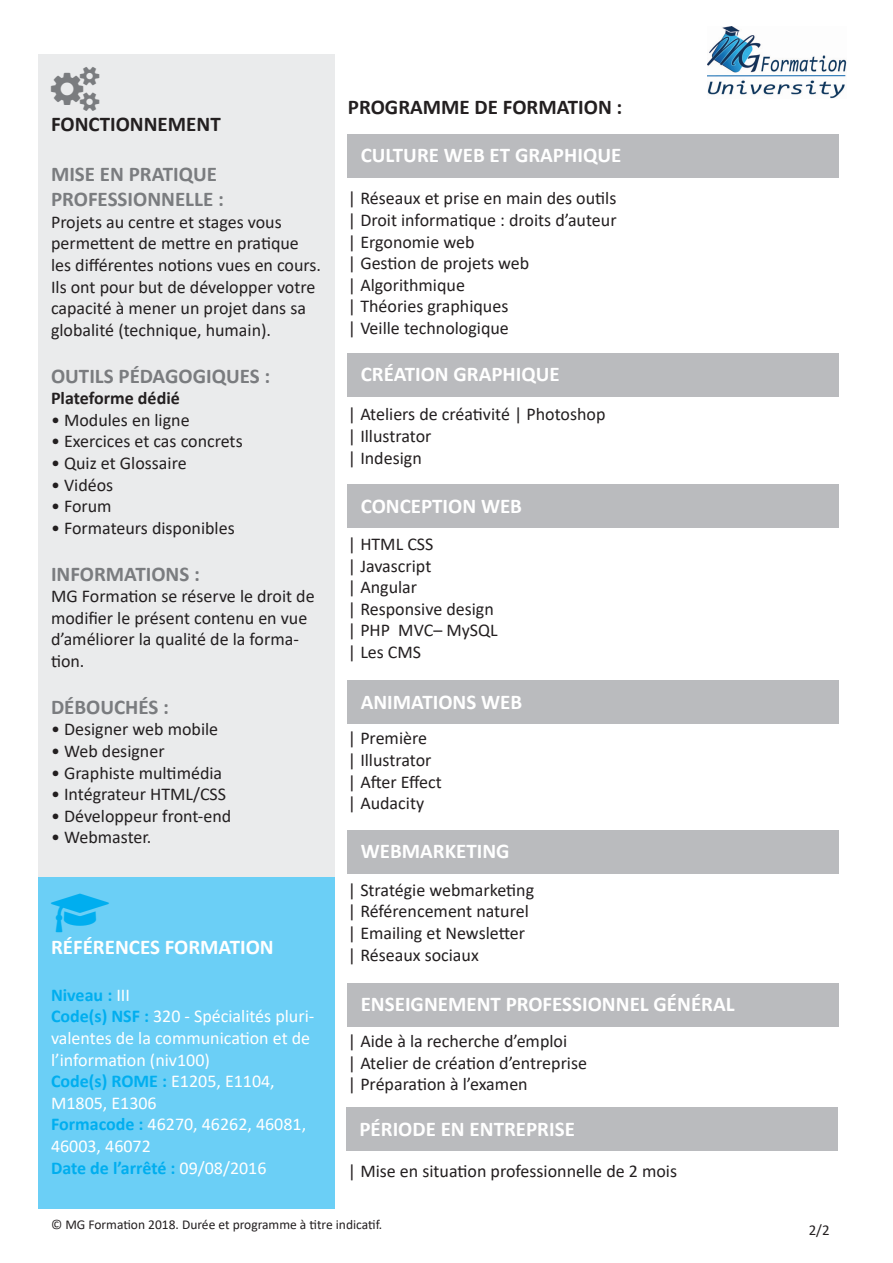
<style>
.page{position:relative;width:893px;height:1263px;background:#fff}
.page>*{position:absolute;margin:0;border:0;box-sizing:border-box;transform-origin:0 0}
.t1{font:700 21px "Calibri";color:#fff}
.t2{font:700 21px "Calibri";color:#7a7c7f}
.t3{font:700 21px "Calibri";color:#231f20}
.t4{font:18px/21.6px "Calibri";color:#231f20}
.t5{font:18px/21.6px "Calibri";color:#fff}
.t6{font:700 18px "Calibri";color:#231f20}
.t7{font:700 18px "Calibri";color:#00aeef}
.t8{font:15px "Calibri";color:#231f20}
.t9{font:13.5px "Calibri";color:#231f20}
.s1{font-weight:400;color:#fff}
.s2{font-weight:700;color:#00aeef}
</style>
<div class="page">
<div style="left:38px;top:54px;width:297px;height:823px;background:#eaebec"></div>
<div style="left:38px;top:877px;width:297px;height:332px;background:#6bcff6"></div>
<div style="left:348px;top:134px;width:491px;height:44px;background:#babbbe"></div>
<div style="left:348px;top:353px;width:491px;height:44px;background:#babbbe"></div>
<div style="left:348px;top:484px;width:491px;height:44px;background:#babbbe"></div>
<div style="left:348px;top:680px;width:491px;height:44px;background:#babbbe"></div>
<div style="left:348px;top:829px;width:491px;height:44px;background:#babbbe"></div>
<div style="left:347px;top:1107px;width:491px;height:44px;background:#babbbe"></div>
<div style="left:348px;top:983px;width:491px;height:43px;background:#babbbe"></div>
<img style="left:708px;top:27px;width:138px;height:72px">
<p class="t3" style="left:51px;top:109px;width:171px">FONCTIONNEMENT</p>
<p class="t2" style="left:51px;top:159px;width:168px">MISE EN PRATIQUE</p>
<p class="t2" style="left:51px;top:184px;width:174px">PROFESSIONNELLE :</p>
<p class="t4" style="left:51px;top:211px;width:272px">Projets au centre et stages vous permettent de mettre en pratique les différentes notions vues en cours.<br>Ils ont pour but de développer votre capacité à mener un projet dans sa globalité (technique, humain).</p>
<p class="t2" style="left:51px;top:361px;width:221px">OUTILS PÉDAGOGIQUES :</p>
<p class="t6" style="left:51px;top:385px;width:130px">Plateforme dédié</p>
<p class="t4" style="left:51px;top:409px;width:140px">• Modules en ligne</p>
<p class="t4" style="left:51px;top:430px;width:193px">• Exercices et cas concrets</p>
<p class="t4" style="left:51px;top:452px;width:137px">• Quiz et Glossaire</p>
<p class="t4" style="left:51px;top:473px;width:64px">• Vidéos</p>
<p class="t4" style="left:51px;top:495px;width:62px">• Forum</p>
<p class="t4" style="left:51px;top:517px;width:185px">• Formateurs disponibles</p>
<p class="t2" style="left:51px;top:559px;width:150px">INFORMATIONS :</p>
<p class="t4" style="left:51px;top:585px;width:265px">MG Formation se réserve le droit de modifier le présent contenu en vue d’améliorer la qualité de la forma&shy;tion.</p>
<p class="t2" style="left:51px;top:692px;width:120px">DÉBOUCHÉS :</p>
<p class="t4" style="left:51px;top:718px;width:169px">• Designer web mobile</p>
<p class="t4" style="left:51px;top:740px;width:115px">• Web designer</p>
<p class="t4" style="left:51px;top:761px;width:173px">• Graphiste multimédia</p>
<p class="t4" style="left:51px;top:783px;width:177px">• Intégrateur HTML/CSS</p>
<p class="t4" style="left:51px;top:805px;width:182px">• Développeur front-end</p>
<p class="t4" style="left:51px;top:826px;width:102px">• Webmaster.</p>
<p class="t1" style="left:51px;top:932px;width:224px">RÉFÉRENCES FORMATION</p>
<p class="t7" style="left:51px;top:982px;width:80px">Niveau : <span class="s1">III</span></p>
<p class="t5" style="left:51px;top:1005px;width:265px"><span class="s2">Code(s) NSF :</span> 320 - Spécialités pluri&shy;valentes de la communication et de l’information (niv100)<br><span class="s2">Code(s) ROME :</span> E1205, E1104,<br>M1805, E1306<br><span class="s2">Formacode :</span> 46270, 46262, 46081,<br>46003, 46072<br><span class="s2">Date de l’arrêté :</span> 09/08/2016</p>
<p class="t3" style="left:348px;top:93px;width:276px">PROGRAMME DE FORMATION :</p>
<p class="t1" style="left:361px;top:141px;width:262px">CULTURE WEB ET GRAPHIQUE</p>
<p class="t4" style="left:348px;top:187px;width:270px">| Réseaux et prise en main des outils</p>
<p class="t4" style="left:348px;top:209px;width:270px">| Droit informatique : droits d’auteur</p>
<p class="t4" style="left:348px;top:230px;width:183px">| Ergonomie web<br>| Gestion de projets web | Algorithmique<br>| Théories graphiques<br>| Veille technologique</p>
<p class="t1" style="left:361px;top:360px;width:201px">CRÉATION GRAPHIQUE</p>
<p class="t4" style="left:348px;top:403px;width:259px">| Ateliers de créativité | Photoshop | Illustrator<br>| Indesign</p>
<p class="t1" style="left:361px;top:491px;width:163px">CONCEPTION WEB</p>
<p class="t4" style="left:348px;top:533px;width:87px">| HTML CSS</p>
<p class="t4" style="left:348px;top:554px;width:85px">| Javascript</p>
<p class="t4" style="left:348px;top:576px;width:71px">| Angular</p>
<p class="t4" style="left:348px;top:598px;width:151px">| Responsive design | PHP MVC– MySQL</p>
<p class="t4" style="left:348px;top:641px;width:75px">| Les CMS</p>
<p class="t1" style="left:361px;top:687px;width:163px">ANIMATIONS WEB</p>
<p class="t4" style="left:348px;top:727px;width:95px">| Première<br>| Illustrator | After Effect | Audacity</p>
<p class="t1" style="left:361px;top:836px;width:150px">WEBMARKETING</p>
<p class="t4" style="left:348px;top:878px;width:188px">| Stratégie webmarketing</p>
<p class="t4" style="left:348px;top:900px;width:182px">| Référencement naturel</p>
<p class="t4" style="left:348px;top:922px;width:179px">| Emailing et Newsletter</p>
<p class="t4" style="left:348px;top:943px;width:132px">| Réseaux sociaux</p>
<p class="t1" style="left:361px;top:989px;width:375px">ENSEIGNEMENT PROFESSIONNEL GÉNÉRAL</p>
<p class="t4" style="left:348px;top:1030px;width:221px">| Aide à la recherche d’emploi</p>
<p class="t4" style="left:348px;top:1051px;width:241px">| Atelier de création d’entreprise</p>
<p class="t4" style="left:348px;top:1073px;width:181px">| Préparation à l’examen</p>
<p class="t1" style="left:359px;top:1114px;width:217px">PÉRIODE EN ENTREPRISE</p>
<p class="t4" style="left:348px;top:1159px;width:331px">| Mise en situation professionnelle de 2 mois</p>
<p class="t9" style="left:51px;top:1215px;width:333px">© MG Formation 2018. Durée et programme à titre indicatif.</p>
<p class="t8" style="left:809px;top:1219px;width:22px">2/2</p>
</div>
